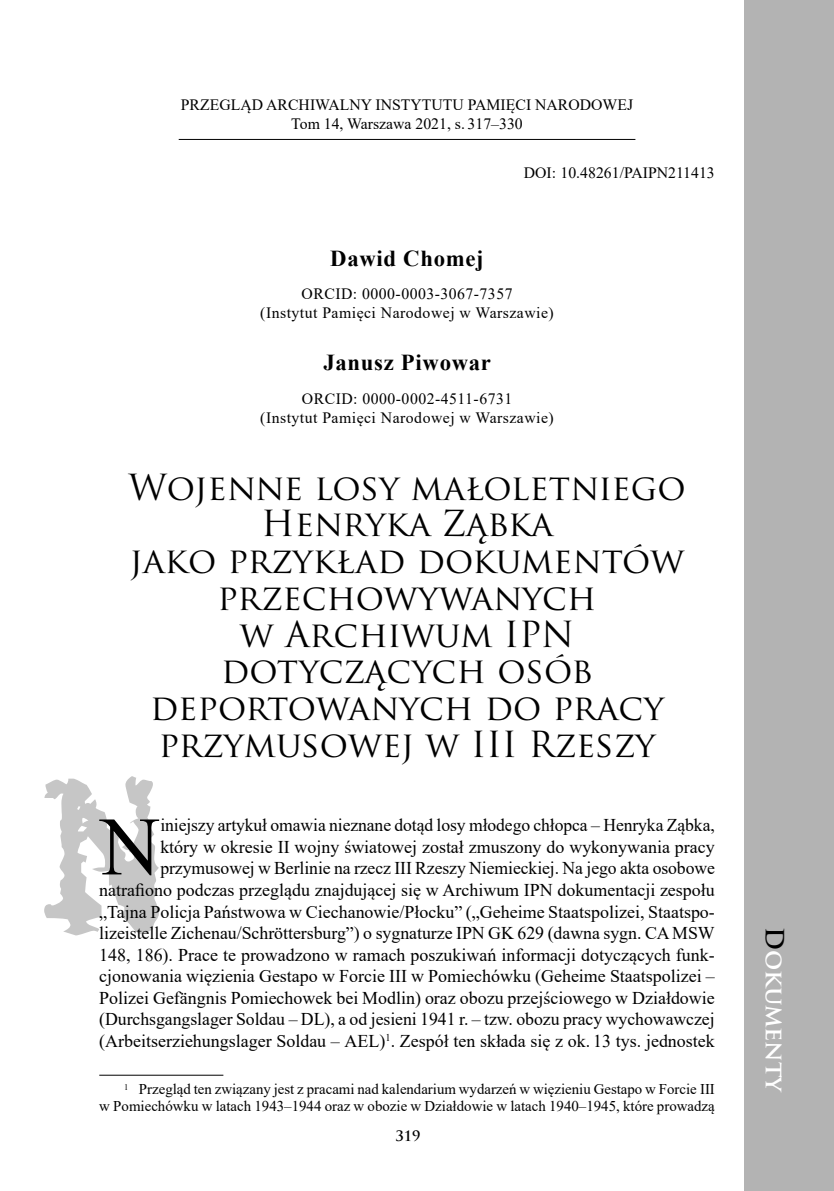
<style>
.page{position:relative;width:834px;height:1191px;background:#fff}
.page>*{position:absolute;margin:0;border:0;box-sizing:border-box;transform-origin:0 0}
.t1{font:82.95px "Times New Roman";color:#000}
.t2{font:35px/36.8px "Trajan Pro";color:#000;text-align:center}
.t3{font:700 24.5px "Trajan Pro";color:#fff}
.t4{font:700 22.75px "Times New Roman";letter-spacing:.03em;color:#000}
.t5{font:17.85px/21.5px "Times New Roman";color:#000;text-align:right}
.t6{font:15.75px/18.9px "Times New Roman";letter-spacing:.03em;color:#000;text-align:center}
.t7{font:15.75px/18.9px "Times New Roman";color:#000;text-align:center}
.t8{font:14.88px/16.8px "Times New Roman";color:#000;text-align:right}
.t9{font:700 14px "Trajan Pro";color:#000}
.s1{color:#000}
</style>
<div class="page">
<div style="left:744px;top:0;width:89px;height:1191px;background:#b3b3b3"></div>
<svg style="left:44px;top:776px;width:115px;height:159px"></svg>
<hr style="left:179px;top:139px;width:456px;height:1px;background:#000">
<hr style="left:99px;top:1074px;width:124px;height:1px;background:#000">
<p class="t7" style="left:181px;top:95px;width:454px">PRZEGLĄD ARCHIWALNY INSTYTUTU PAMIĘCI NARODOWEJ<br>Tom 14, Warszawa 2021, s. 317–330</p>
<p class="t7" style="left:523px;top:163px;width:192px">DOI: 10.48261/PAIPN211413</p>
<p class="t4" style="left:330px;top:241px;width:155px">Dawid Chomej</p>
<p class="t6" style="left:260px;top:284px;width:295px">ORCID: 0000-0003-3067-7357<br>(Instytut Pamięci Narodowej w Warszawie)</p>
<p class="t4" style="left:323px;top:346px;width:169px">Janusz Piwowar</p>
<p class="t6" style="left:260px;top:389px;width:295px">ORCID: 0000-0002-4511-6731<br>(Instytut Pamięci Narodowej w Warszawie)</p>
<h2 class="t2" style="left:128px;top:468px;width:558px">Wojenne losy małoletniego<br>Henryka Ząbka<br>jako przykład dokumentów przechowywanych<br>w Archiwum IPN dotyczących osób deportowanych do pracy przymusowej w III Rzeszy</h2>
<h1 class="t1" style="left:100px;top:788px;width:61px">N</h1>
<p class="t5" style="left:99px;top:814px;width:617px">iniejszy artykuł omawia nieznane dotąd losy młodego chłopca – Henryka Ząbka,<br>który w okresie II wojny światowej został zmuszony do wykonywania pracy przymusowej w Berlinie na rzecz III Rzeszy Niemieckiej. Na jego akta osobowe natrafiono podczas przeglądu znajdującej się w Archiwum IPN dokumentacji zespołu „Tajna Policja Państwowa w Ciechanowie/Płocku” („Geheime Staatspolizei, Staatspo&shy;lizeistelle Zichenau/Schröttersburg”) o sygnaturze IPN GK 629 (dawna sygn. CA MSW 148, 186). Prace te prowadzono w ramach poszukiwań informacji dotyczących funk&shy;cjonowania więzienia Gestapo w Forcie III w Pomiechówku (Geheime Staatspolizei – Polizei Gefängnis Pomiechowek bei Modlin) oraz obozu przejściowego w Działdowie (Durchsgangslager Soldau – DL), a od jesieni 1941 r. – tzw. obozu pracy wychowawczej (Arbeitserziehungslager Soldau – AEL)<sup>1</sup>. Zespół ten składa się z ok. 13 tys. jednostek</p>
<p class="t8" style="left:99px;top:1080px;width:617px"><sup>1</sup> Przegląd ten związany jest z pracami nad kalendarium wydarzeń w więzieniu Gestapo w Forcie III<br>w Pomiechówku w latach 1943–1944 oraz w obozie w Działdowie w latach 1940–1945, które prowadzą</p>
<p class="t9" style="left:395px;top:1127px;width:27px">319</p>
<h3 class="t3" style="left:790px;top:927px;width:168px;rotate:90deg"><span class="s1">D</span>okumenty</h3>
</div>
